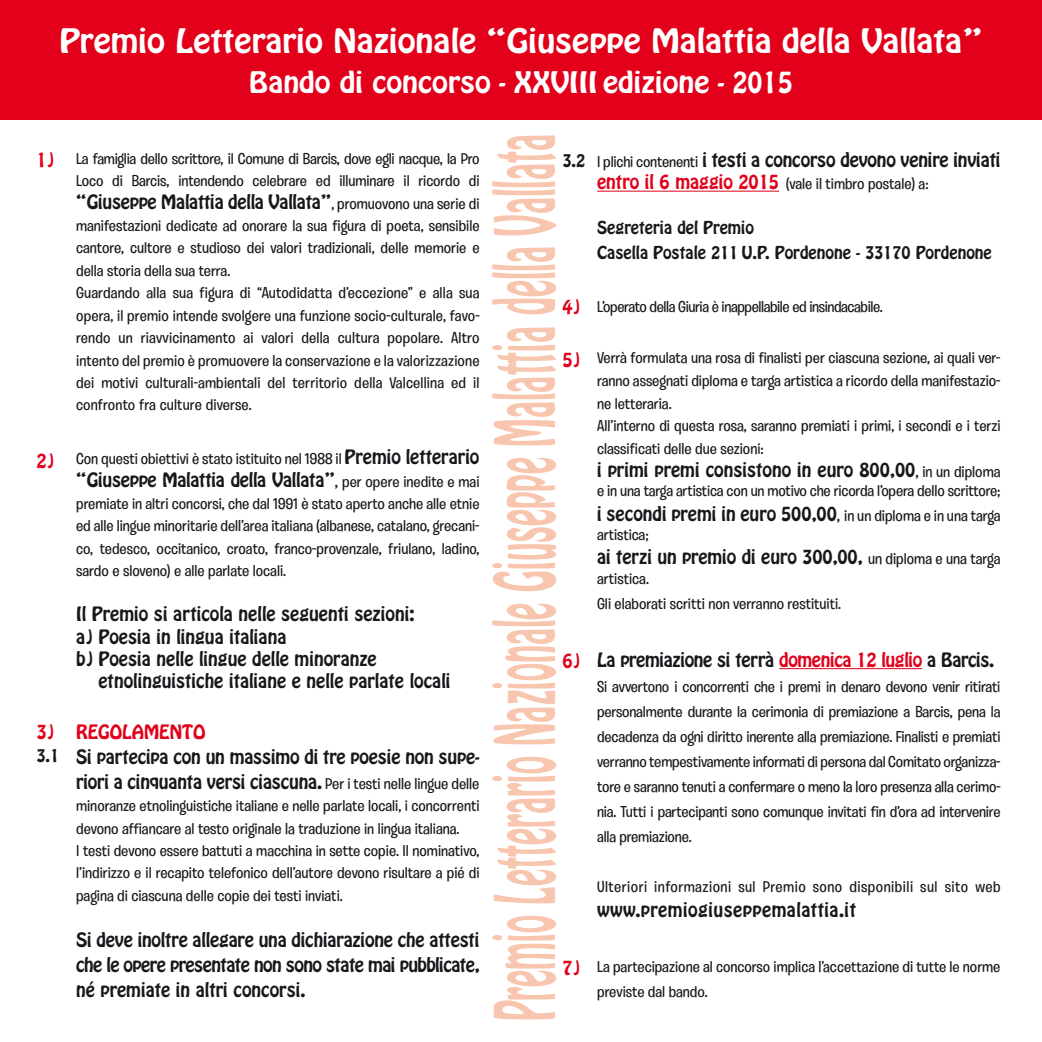
<style>
.page{position:relative;width:1042px;height:1042px;background:#fff}
.page>*{position:absolute;margin:0;border:0;box-sizing:border-box;transform-origin:0 0}
.t1{font:73.5px "Hobo Std";color:#f8c5af;scale:.45 1}
.t2{font:29.75px "Hobo Std";color:#fff;scale:1.1 1}
.t3{font:26.25px "Hobo Std";color:#fff;scale:1.1 1}
.t4{font:17.5px/25px "Hobo Std";letter-spacing:-.005em;color:#1a171c}
.t5{font:17.5px "Hobo Std";letter-spacing:.025em;color:#1a171c}
.t6{font:17.5px "Hobo Std";color:#e2001a}
.t7{font:500 15.75px/22.4px "Burbank Big";color:#1a171c}
.t8{font:15.75px/25px "Hobo Std";color:#1a171c}
.t9{font:500 15.75px "Burbank Big";letter-spacing:.03em;color:#1a171c}
.t10{font:500 15.75px "Burbank Big";letter-spacing:-.025em;color:#1a171c}
.s1{font-family:"Burbank Big";font-weight:500;font-size:15.75px}
.s2{font-family:"Hobo Std";font-weight:400;font-size:17.5px}
.s3{font-family:"Burbank Big";font-weight:500}
.s4{font-family:"Hobo Std";font-weight:400;font-size:17.5px;color:#e2001a}
.s5{color:#e2001a}
</style>
<div class="page">
<div style="left:0;top:0;width:1042px;height:119px;background:#e2001a"></div>
<hr style="left:597px;top:191px;width:182px;height:1px;background:#e2001a">
<hr style="left:779px;top:668px;width:143px;height:1px;background:#e2001a">
<h2 class="t2" style="left:60px;top:20px;width:840px">Premio Letterario Nazionale “Giuseppe Malattia della Vallata”</h2>
<h3 class="t3" style="left:249px;top:64px;width:495px">Bando di concorso - XXVIII edizione - 2015</h3>
<p class="t6" style="left:36px;top:148px;width:20px">1)</p>
<p class="t6" style="left:36px;top:449px;width:20px">2)</p>
<p class="t6" style="left:36px;top:720px;width:20px">3)</p>
<p class="t8" style="left:36px;top:743px;width:24px">3.1</p>
<p class="t7" style="left:76px;top:147px;width:405px">La famiglia dello scrittore, il Comune di Barcis, dove egli nacque, la Pro<br>Loco di Barcis, intendendo celebrare ed illuminare il ricordo di</p>
<p class="t4" style="left:76px;top:189px;width:405px">“Giuseppe Malattia della Vallata”<span class="s1">, promuovono una serie di</span></p>
<p class="t7" style="left:76px;top:215px;width:405px">manifestazioni dedicate ad onorare la sua figura di poeta, sensibile cantore, cultore e studioso dei valori tradizionali, delle memorie e della storia della sua terra.<br>Guardando alla sua figura di “Autodidatta d’eccezione” e alla sua opera, il premio intende svolgere una funzione socio-culturale, favo&shy;rendo un riavvicinamento ai valori della cultura popolare. Altro intento del premio è promuovere la conservazione e la valorizzazione dei motivi culturali-ambientali del territorio della Valcellina ed il confronto fra culture diverse.</p>
<p class="t7" style="left:76px;top:448px;width:405px">Con questi obiettivi è stato istituito nel 1988 il <span class="s2">Premio letterario</span></p>
<p class="t4" style="left:76px;top:467px;width:405px">“Giuseppe Malattia della Vallata”<span class="s3">,</span> <span class="s1">per opere inedite e mai</span></p>
<p class="t7" style="left:76px;top:492px;width:405px;text-align:justify">premiate in altri concorsi, che dal 1991 è stato aperto anche alle etnie ed alle lingue minoritarie dell’area italiana (albanese, catalano, grecani&shy;co, tedesco, occitanico, croato, franco-provenzale, friulano, ladino, sardo e sloveno) e alle parlate locali.</p>
<p class="t4" style="left:76px;top:603px;width:340px;line-height:22.4px">Il Premio si articola nelle seguenti sezioni: a) Poesia in lingua italiana<br>b) Poesia nelle lingue delle minoranze</p>
<p class="t4" style="left:98px;top:669px;width:353px">etnolinguistiche italiane e nelle parlate locali</p>
<p class="t6" style="left:76px;top:719px;width:131px">REGOLAMENTO</p>
<p class="t4" style="left:76px;top:744px;width:405px">Si partecipa con un massimo di tre poesie non supe&shy;riori a cinquanta versi ciascuna. <span class="s1">Per i testi nelle lingue delle</span></p>
<p class="t7" style="left:76px;top:795px;width:405px">minoranze etnolinguistiche italiane e nelle parlate locali, i concorrenti devono affiancare al testo originale la traduzione in lingua italiana.<br>I testi devono essere battuti a macchina in sette copie. Il nominativo, l’indirizzo e il recapito telefonico dell’autore devono risultare a pié di pagina di ciascuna delle copie dei testi inviati.</p>
<p class="t4" style="left:76px;top:927px;width:405px;text-align:justify">Si deve inoltre allegare una dichiarazione che attesti che le opere presentate non sono state mai pubblicate, né premiate in altri concorsi.</p>
<h1 class="t1" style="left:474px;top:1021px;width:1972px;rotate:-90deg">Premio Letterario Nazionale Giuseppe Malattia della Vallata</h1>
<p class="t8" style="left:562px;top:148px;width:24px">3.2</p>
<p class="t6" style="left:562px;top:295px;width:20px">4)</p>
<p class="t6" style="left:562px;top:347px;width:20px">5)</p>
<p class="t6" style="left:562px;top:648px;width:20px">6)</p>
<p class="t6" style="left:562px;top:955px;width:20px">7)</p>
<p class="t4" style="left:597px;top:148px;width:405px"><span class="s1">I plichi contenenti</span> i testi a concorso devono venire inviati</p>
<p class="t7" style="left:597px;top:173px;width:333px"><span class="s4">entro il 6 maggio 2015</span> (vale il timbro postale) a:</p>
<p class="t8" style="left:597px;top:215px;width:396px">Segreteria del Premio<br>Casella Postale 211 U.P. Pordenone - 33170 Pordenone</p>
<p class="t10" style="left:597px;top:298px;width:287px">L’operato della Giuria è inappellabile ed insindacabile.</p>
<p class="t7" style="left:597px;top:346px;width:405px">Verrà formulata una rosa di finalisti per ciascuna sezione, ai quali ver&shy;ranno assegnati diploma e targa artistica a ricordo della manifestazio&shy;ne letteraria.<br>All’interno di questa rosa, saranno premiati i primi, i secondi e i terzi classificati delle due sezioni:</p>
<p class="t4" style="left:597px;top:457px;width:405px">i primi premi consistono in euro 800,00<span class="s3">,</span> <span class="s1">in un diploma</span></p>
<p class="t7" style="left:597px;top:479px;width:405px">e in una targa artistica con un motivo che ricorda l’opera dello scrittore;</p>
<p class="t4" style="left:597px;top:501px;width:405px">i secondi premi in euro 500,00<span class="s3">,</span> <span class="s1">in un diploma e in una targa</span></p>
<p class="t7" style="left:597px;top:523px;width:53px">artistica;</p>
<p class="t4" style="left:597px;top:545px;width:405px">ai terzi un premio di euro 300,00, <span class="s1">un diploma e una targa</span></p>
<p class="t7" style="left:597px;top:566px;width:245px;line-height:25px">artistica.<br>Gli elaborati scritti non verranno restituiti.</p>
<p class="t4" style="left:597px;top:647px;width:399px">La premiazione si terrà <span class="s5">domenica 12 luglio</span> a Barcis.</p>
<p class="t7" style="left:597px;top:674px;width:405px;line-height:25px;text-align:justify">Si avvertono i concorrenti che i premi in denaro devono venir ritirati personalmente durante la cerimonia di premiazione a Barcis, pena la decadenza da ogni diritto inerente alla premiazione. Finalisti e premiati verranno tempestivamente informati di persona dal Comitato organizza&shy;tore e saranno tenuti a confermare o meno la loro presenza alla cerimo&shy;nia. Tutti i partecipanti sono comunque invitati fin d’ora ad intervenire alla premiazione.</p>
<p class="t9" style="left:597px;top:877px;width:405px">Ulteriori informazioni sul Premio sono disponibili sul sito web</p>
<p class="t5" style="left:597px;top:898px;width:260px">www.premiogiuseppemalattia.it</p>
<p class="t7" style="left:597px;top:954px;width:405px;line-height:25px">La partecipazione al concorso implica l’accettazione di tutte le norme previste dal bando.</p>
</div>
